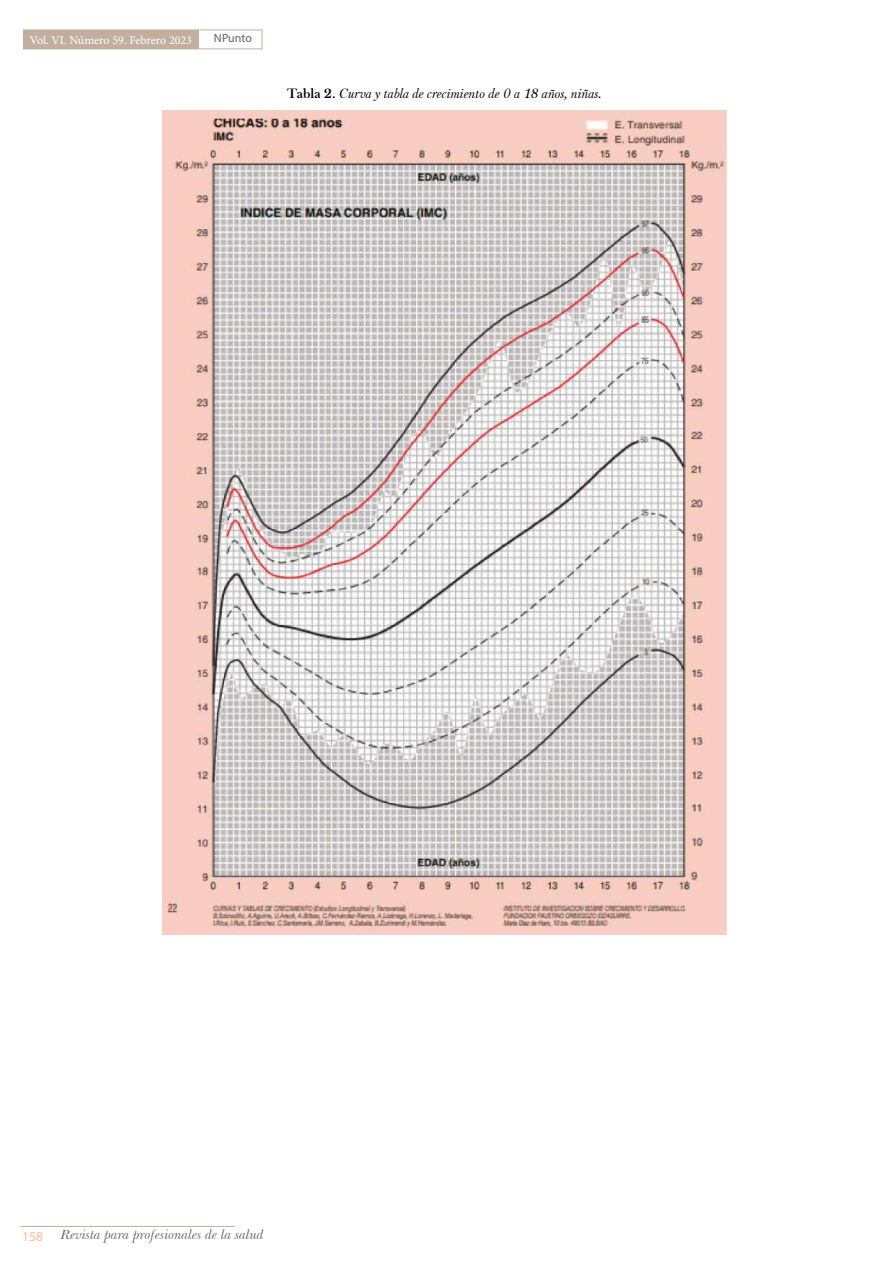
<style>
.page{position:relative;width:893px;height:1263px;background:#fff}
.page>*{position:absolute;margin:0;border:0;box-sizing:border-box;transform-origin:0 0}
.t1{font:italic 13.5px "Baskerville F";color:#000}
.t2{font:italic 13.5px "Baskerville BT";color:#646363}
.t3{font:13.5px "Myriad Pro";color:#f6bc96}
.t4{font:12px "Minion Pro";letter-spacing:-.005em;color:#fff}
.t5{font:12px "Myriad Pro";letter-spacing:-.005em;color:#646363}
.s1{font-weight:700;font-style:normal}
</style>
<div class="page">
<div style="left:23px;top:30px;width:239px;height:19px;border:1px solid #c2afa0"></div>
<div style="left:23px;top:30px;width:176px;height:19px;background:#c2afa0"></div>
<hr style="left:20px;top:1226px;width:215px;height:1px;background:#c2afa0">
<img style="left:163px;top:111px;width:563px;height:824px">
<p class="t4" style="left:30px;top:32px;width:164px">Vol. VI. Número 59. Febrero 2023</p>
<p class="t5" style="left:214px;top:30px;width:40px">NPunto</p>
<p class="t1" style="left:287px;top:86px;width:316px"><span class="s1">Tabla 2.</span> Curva y tabla de crecimiento de 0 a 18 años, niñas.</p>
<p class="t3" style="left:22px;top:1228px;width:22px">158</p>
<p class="t2" style="left:61px;top:1227px;width:205px">Revista para profesionales de la salud</p>
</div>
